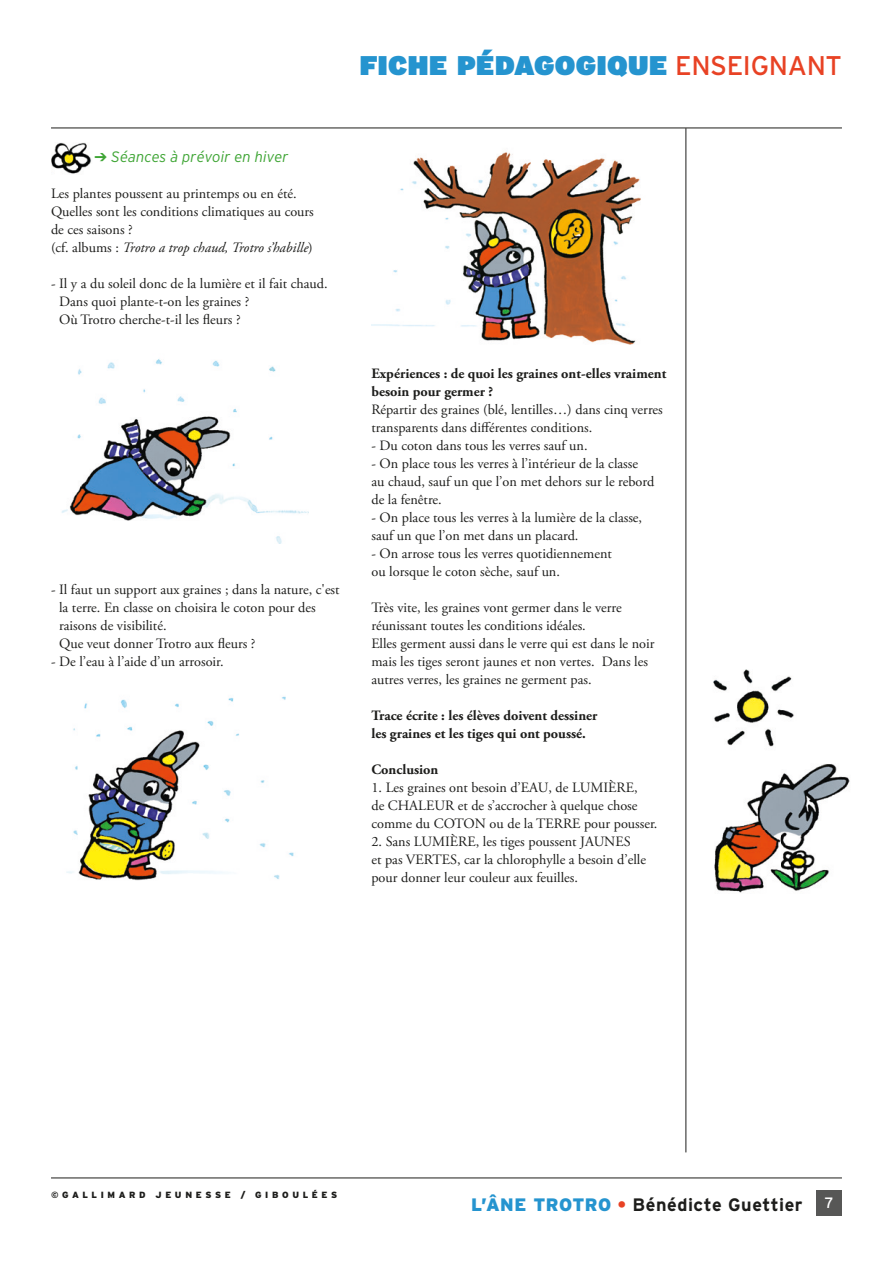
<style>
.page{position:relative;width:893px;height:1263px;background:#fff}
.page>*{position:absolute;margin:0;border:0;box-sizing:border-box;transform-origin:0 0}
.t1{font:900 27px "Interstate";letter-spacing:.015em;color:#2594cf}
.t2{font:700 18px "Interstate";letter-spacing:.03em;color:#1d1d1b}
.t3{font:italic 300 15px "Interstate";color:#3fa535}
.t4{font:15px "Interstate";color:#fff}
.t5{font:14.25px/18px "Adobe Garamond Pro";color:#1d1d1b}
.t6{font:700 14.25px/18px "Adobe Garamond Pro";color:#1d1d1b}
.t7{font:900 9px "Interstate";letter-spacing:.4em;color:#1d1d1b}
.s1{font-weight:400;color:#e84224}
.s2{font-style:italic}
.s3{font-weight:900;color:#2594cf}
.s4{color:#e84224}
</style>
<div class="page">
<hr style="left:51px;top:1177px;width:791px;height:1px;background:#1d1d1b">
<div style="left:816px;top:1191px;width:26px;height:25px;background:#575756"></div>
<hr style="left:51px;top:128px;width:791px;height:1px;background:#1d1d1b">
<hr style="left:685px;top:128px;width:1px;height:1024px;background:#1d1d1b">
<img style="left:66px;top:696px;width:228px;height:185px">
<img style="left:61px;top:359px;width:248px;height:185px">
<img style="left:371px;top:152px;width:270px;height:193px">
<img style="left:714px;top:764px;width:136px;height:129px">
<img style="left:51px;top:142px;width:40px;height:32px">
<img style="left:713px;top:669px;width:81px;height:78px">
<h1 class="t1" style="left:360px;top:49px;width:484px">FICHE PÉDAGOGIQUE <span class="s1">ENSEIGNANT</span></h1>
<p class="t3" style="left:95px;top:148px;width:195px">➔ Séances à prévoir en hiver</p>
<p class="t5" style="left:51px;top:185px;width:264px">Les plantes poussent au printemps ou en été.<br>Quelles sont les conditions climatiques au cours de ces saisons ?<br>(cf. albums : <span class="s2">Trotro a trop chaud, Trotro s’habille</span>)</p>
<p class="t5" style="left:59px;top:275px;width:270px;text-indent:-8px">- Il y a du soleil donc de la lumière et il fait chaud.<br>Dans quoi plante-t-on les graines ?<br>Où Trotro cherche-t-il les fleurs ?</p>
<p class="t5" style="left:59px;top:581px;width:282px;text-indent:-8px">- Il faut un support aux graines ; dans la nature, c'est la terre. En classe on choisira le coton pour des raisons de visibilité.<br>Que veut donner Trotro aux fleurs ?</p>
<p class="t5" style="left:51px;top:653px;width:174px">- De l’eau à l’aide d’un arrosoir.</p>
<p class="t6" style="left:371px;top:365px;width:296px">Expériences : de quoi les graines ont-elles vraiment besoin pour germer ?</p>
<p class="t5" style="left:371px;top:401px;width:293px">Répartir des graines (blé, lentilles…) dans cinq verres transparents dans différentes conditions.</p>
<p class="t5" style="left:371px;top:437px;width:218px">- Du coton dans tous les verres sauf un.</p>
<p class="t5" style="left:371px;top:455px;width:284px">- On place tous les verres à l’intérieur de la classe au chaud, sauf un que l’on met dehors sur le rebord de la fenêtre.</p>
<p class="t5" style="left:371px;top:509px;width:272px">- On place tous les verres à la lumière de la classe, sauf un que l’on met dans un placard.</p>
<p class="t5" style="left:371px;top:545px;width:242px">- On arrose tous les verres quotidiennement ou lorsque le coton sèche, sauf un.</p>
<p class="t5" style="left:371px;top:599px;width:285px">Très vite, les graines vont germer dans le verre réunissant toutes les conditions idéales.<br>Elles germent aussi dans le verre qui est dans le noir mais les tiges seront jaunes et non vertes. Dans les autres verres, les graines ne germent pas.</p>
<p class="t6" style="left:371px;top:707px;width:228px">Trace écrite : les élèves doivent dessiner les graines et les tiges qui ont poussé.</p>
<p class="t6" style="left:371px;top:761px;width:69px">Conclusion</p>
<p class="t5" style="left:371px;top:779px;width:288px">1. Les graines ont besoin d’EAU, de LUMIÈRE,<br>de CHALEUR et de s’accrocher à quelque chose comme du COTON ou de la TERRE pour pousser.</p>
<p class="t5" style="left:371px;top:833px;width:276px">2. Sans LUMIÈRE, les tiges poussent JAUNES<br>et pas VERTES, car la chlorophylle a besoin d’elle pour donner leur couleur aux feuilles.</p>
<p class="t7" style="left:51px;top:1189px;width:288px">©GALLIMARD JEUNESSE / GIBOULÉES</p>
<p class="t2" style="left:471px;top:1193px;width:333px"><span class="s3">L’ÂNE TROTRO</span> <span class="s4">•</span> Bénédicte Guettier</p>
<p class="t4" style="left:825px;top:1193px;width:10px">7</p>
</div>
